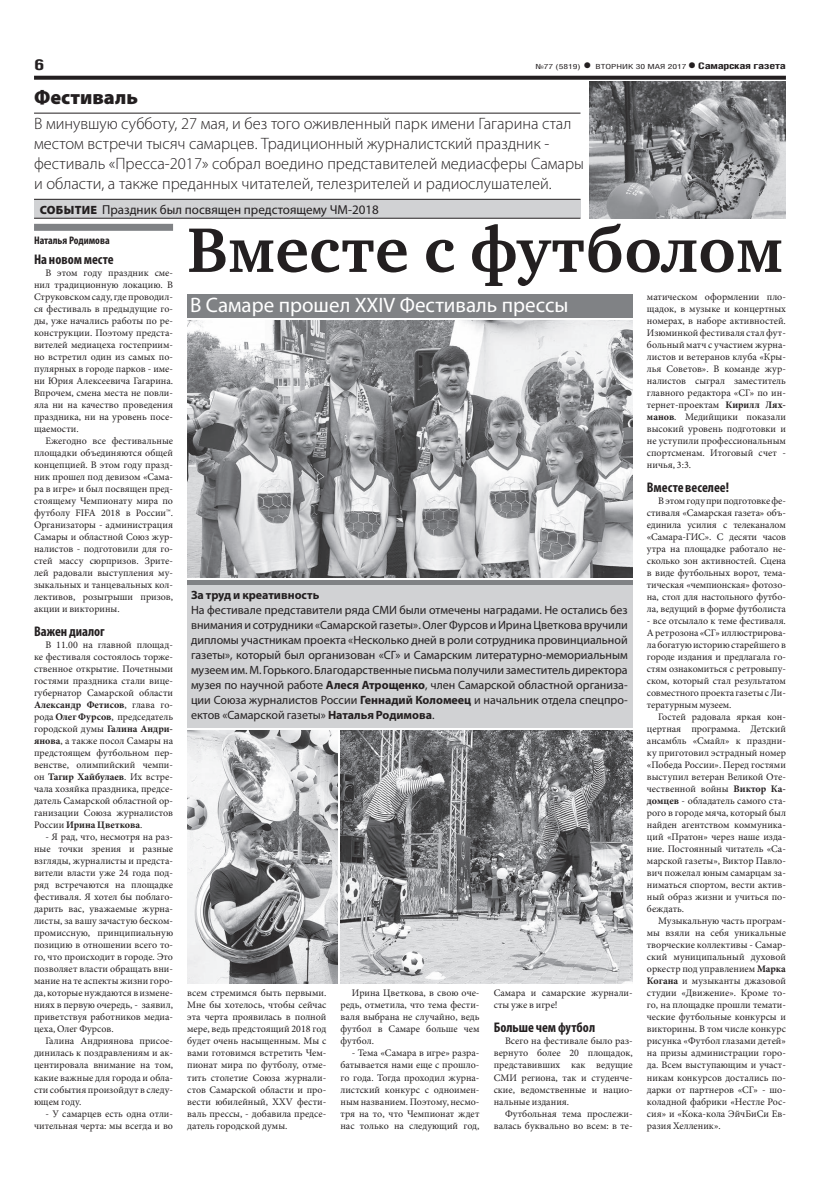
<style>
.page{position:relative;width:820px;height:1191px;background:#fff}
.page>*{position:absolute;margin:0;border:0;box-sizing:border-box;transform-origin:0 0}
.заголовок{font:700 64.5px "Charter C";color:#231f20}
.ПОДЗАГОЛОВОК{font:21px "Myriad Pro";color:#fff}
.рубрика{font:900 20px "Myriad Pro";color:#231f20}
.круглый_стол_тема{font:300 16.5px/20px "Myriad Pro";color:#231f20}
.t1{font:700 15px "Helios Cond";color:#231f20;scale:1.4 1}
.ЗАГ_в_ТЕКСТЕ{font:700 condensed 14px "Myriad Pro";color:#231f20}
.РУБРИКА{font:13px "Myriad Pro";color:#231f20}
.ОСНОВНОЙ{font:12px/15px "Myriad Pro";color:#231f20;text-align:justify}
.ОСНОВНОЙ-2{font:700 12px "Myriad Pro";color:#231f20}
.АВТОР_чб{font:700 condensed 11px "Myriad Pro";color:#231f20}
.ОСНОВНОЙ-3{font:10px/12px "Minion Pro";color:#231f20;text-align:justify}
.t2{font:700 9px "Helios Cond";letter-spacing:-.02em;color:#231f20;scale:1.4 1}
.t3{font:7px "Helios Cond";color:#231f20;scale:1.4 1}
.s1{font-weight:700;font-size:16px}
.s2{font-size:16px}
.s3{font-weight:900;font-size:12px}
.s4{font-weight:700}
</style>
<div class="page">
<svg style="left:34px;top:76px;width:751px;height:4px;background:#322f2f"></svg>
<hr style="left:34px;top:113px;width:546px;height:1px;background:#231f20">
<div style="left:34px;top:224px;width:139px;height:7px;background:#808285"></div>
<div style="left:34px;top:199px;width:546px;height:19px;background:#d1d2d4"></div>
<hr style="left:34px;top:199px;width:546px;height:1px;background:#231f20">
<hr style="left:34px;top:218px;width:546px;height:1px;background:#231f20">
<div style="left:187px;top:294px;width:445px;height:23px;background:#808285"></div>
<div style="left:187px;top:585px;width:445px;height:142px;background:#d1d2d4"></div>
<div style="left:187px;top:580px;width:445px;height:5px;background:#808285"></div>
<img style="left:589px;top:81px;width:196px;height:137px">
<img style="left:187px;top:320px;width:445px;height:257px">
<img style="left:340px;top:730px;width:292px;height:254px">
<img style="left:187px;top:730px;width:150px;height:254px">
<p class="t1" style="left:34px;top:55px;width:9px">6</p>
<p class="t3" style="left:535px;top:63px;width:109px">№77 (5819) <span class="s1">•</span> ВТОРНИК 30 МАЯ 2017</p>
<p class="t2" style="left:687px;top:61px;width:72px"><span class="s2">•</span> Самарская газета</p>
<p class="рубрика" style="left:34px;top:86px;width:105px">Фестиваль</p>
<p class="круглый_стол_тема" style="left:34px;top:114px;width:551px">В минувшую субботу, 27 мая, и без того оживленный парк имени Гагарина стал местом встречи тысяч самарцев. Традиционный журналистский праздник - фестиваль «Пресса-2017» собрал воедино представителей медиасферы Самары и области, а также преданных читателей, телезрителей и радиослушателей.</p>
<p class="РУБРИКА" style="left:40px;top:201px;width:340px"><span class="s3">СОБЫТИЕ</span> Праздник был посвящен предстоящему ЧМ-2018</p>
<p class="АВТОР_чб" style="left:34px;top:234px;width:77px">Наталья Родимова</p>
<p class="ЗАГ_в_ТЕКСТЕ" style="left:34px;top:251px;width:81px">На новом месте</p>
<p class="ОСНОВНОЙ-3" style="left:34px;top:267px;width:140px;text-indent:11px">В этом году праздник сме&shy;нил традиционную локацию. В Струковском саду, где проводил&shy;ся фестиваль в предыдущие го&shy;ды, уже начались работы по ре&shy;конструкции. Поэтому предста&shy;вителей медиацеха гостеприим&shy;но встретил один из самых по&shy;пулярных в городе парков - име&shy;ни Юрия Алексеевича Гагарина.<br>Впрочем, смена места не повли&shy;яла ни на качество проведения праздника, ни на уровень посе&shy;щаемости.</p>
<p class="ОСНОВНОЙ-3" style="left:34px;top:435px;width:140px;text-indent:11px">Ежегодно все фестивальные площадки объединяются общей концепцией. В этом году празд&shy;ник прошел под девизом «Сама&shy;ра в игре» и был посвящен пред&shy;стоящему Чемпионату мира по футболу FIFA 2018 в России™.<br>Организаторы - администрация Самары и областной Союз жур&shy;налистов - подготовили для го&shy;стей массу сюрпризов. Зрите&shy;лей радовали выступления му&shy;зыкальных и танцевальных кол&shy;лективов, розыгрыши призов, акции и викторины.</p>
<p class="ЗАГ_в_ТЕКСТЕ" style="left:34px;top:623px;width:72px">Важен диалог</p>
<p class="ОСНОВНОЙ-3" style="left:34px;top:639px;width:140px;text-indent:11px">В 11.00 на главной площад&shy;ке фестиваля состоялось торже&shy;ственное открытие. Почетными гостями праздника стали вице&shy;губернатор Самарской области <span class="s4">Александр Фетисов</span>, глава го&shy;рода <span class="s4">Олег Фурсов</span>, председатель городской думы <span class="s4">Галина Андри&shy;янова</span>, а также посол Самары на предстоящем футбольном пер&shy;венстве, олимпийский чемпи&shy;он <span class="s4">Тагир Хайбулаев</span>. Их встре&shy;чала хозяйка праздника, предсе&shy;датель Самарской областной ор&shy;ганизации Союза журналистов России <span class="s4">Ирина Цветкова</span>.</p>
<p class="ОСНОВНОЙ-3" style="left:34px;top:831px;width:140px;text-indent:11px">- Я рад, что, несмотря на раз&shy;ные точки зрения и разные взгляды, журналисты и предста&shy;вители власти уже 24 года под&shy;ряд встречаются на площадке фестиваля. Я хотел бы поблаго&shy;дарить вас, уважаемые журна&shy;листы, за вашу зачастую беском&shy;промиссную, принципиальную позицию в отношении всего то&shy;го, что происходит в городе. Это позволяет власти обращать вни&shy;мание на те аспекты жизни горо&shy;да, которые нуждаются в измене&shy;ниях в первую очередь, - заявил, приветствуя работников медиа&shy;цеха, Олег Фурсов.</p>
<p class="ОСНОВНОЙ-3" style="left:34px;top:1035px;width:140px;text-indent:11px">Галина Андриянова присое&shy;динилась к поздравлениям и ак&shy;центировала внимание на том, какие важные для города и обла&shy;сти события произойдут в следу&shy;ющем году.</p>
<p class="ОСНОВНОЙ-3" style="left:34px;top:1107px;width:140px;text-align:right">- У самарцев есть одна отли&shy;чительная черта: мы всегда и во</p>
<p class="заголовок" style="left:187px;top:215px;width:597px">Вместе с футболом</p>
<p class="ПОДЗАГОЛОВОК" style="left:190px;top:292px;width:379px">В Самаре прошел XXIV Фестиваль прессы</p>
<p class="ОСНОВНОЙ-3" style="left:646px;top:291px;width:140px">матическом оформлении пло&shy;щадок, в музыке и концертных номерах, в наборе активностей.<br>Изюминкой фестиваля стал фут&shy;больный матч с участием журна&shy;листов и ветеранов клуба «Кры&shy;лья Советов». В команде жур&shy;налистов сыграл заместитель главного редактора «СГ» по ин&shy;тернет-проектам <span class="s4">Кирилл Лях&shy;манов</span>. Медийщики показали высокий уровень подготовки и не уступили профессиональным спортсменам. Итоговый счет - ничья, 3:3.</p>
<p class="ЗАГ_в_ТЕКСТЕ" style="left:646px;top:479px;width:84px">Вместе веселее!</p>
<p class="ОСНОВНОЙ-3" style="left:646px;top:495px;width:140px;text-indent:11px">В этом году при подготовке фе&shy;стиваля «Самарская газета» объ&shy;единила усилия с телеканалом «Самара-ГИС». С десяти часов утра на площадке работало не&shy;сколько зон активностей. Сцена в виде футбольных ворот, тема&shy;тическая «чемпионская» фотозо&shy;на, стол для настольного футбо&shy;ла, ведущий в форме футболиста</p>
<p class="ОСНОВНОЙ-3" style="left:646px;top:615px;width:140px">- все отсылало к теме фестиваля.<br>А ретрозона «СГ» иллюстрирова&shy;ла богатую историю старейшего в городе издания и предлагала го&shy;стям ознакомиться с ретровыпу&shy;ском, который стал результатом совместного проекта газеты с Ли&shy;тературным музеем.</p>
<p class="ОСНОВНОЙ-3" style="left:646px;top:711px;width:140px;text-indent:11px">Гостей радовала яркая кон&shy;цертная программа. Детский ансамбль «Смайл» к праздни&shy;ку приготовил эстрадный номер «Победа России». Перед гостями выступил ветеран Великой Оте&shy;чественной войны <span class="s4">Виктор Ка&shy;домцев</span> - обладатель самого ста&shy;рого в городе мяча, который был найден агентством коммуника&shy;ций «Пратон» через наше изда&shy;ние. Постоянный читатель «Са&shy;марской газеты», Виктор Павло&shy;вич пожелал юным самарцам за&shy;ниматься спортом, вести актив&shy;ный образ жизни и учиться по&shy;беждать.</p>
<p class="ОСНОВНОЙ-3" style="left:646px;top:915px;width:140px;text-indent:11px">Музыкальную часть програм&shy;мы взяли на себя уникальные творческие коллективы - Самар&shy;ский муниципальный духовой оркестр под управлением <span class="s4">Марка Когана</span> и музыканты джазовой студии «Движение». Кроме то&shy;го, на площадке прошли темати&shy;ческие футбольные конкурсы и викторины. В том числе конкурс рисунка «Футбол глазами детей» на призы администрации горо&shy;да. Всем выступающим и участ&shy;никам конкурсов достались по&shy;дарки от партнеров «СГ» - шо&shy;коладной фабрики «Нестле Рос&shy;сия» и «Кока-кола ЭйчБиСи Ев&shy;разия Хелленик».</p>
<p class="ОСНОВНОЙ-2" style="left:191px;top:587px;width:130px">За труд и креативность</p>
<p class="ОСНОВНОЙ" style="left:191px;top:602px;width:438px">На фестивале представители ряда СМИ были отмечены наградами. Не остались без внимания и сотрудники «Самарской газеты». Олег Фурсов и Ирина Цветкова вручили дипломы участникам проекта «Несколько дней в роли сотрудника провинциальной газеты», который был организован «СГ» и Самарским литературно-мемориальным музеем им. М. Горького. Благодарственные письма получили заместитель директора музея по научной работе <span class="s4">Алеся Атрощенко</span>, член Самарской областной организа&shy;ции Союза журналистов России <span class="s4">Геннадий Коломеец</span> и начальник отдела спецпро&shy;ектов «Самарской газеты» <span class="s4">Наталья Родимова</span>.</p>
<p class="ОСНОВНОЙ-3" style="left:187px;top:987px;width:140px">всем стремимся быть первыми.<br>Мне бы хотелось, чтобы сейчас эта черта проявилась в полной мере, ведь предстоящий 2018 год будет очень насыщенным. Мы с вами готовимся встретить Чем&shy;пионат мира по футболу, отме&shy;тить столетие Союза журнали&shy;стов Самарской области и про&shy;вести юбилейный, XXV фести&shy;валь прессы, - добавила предсе&shy;датель городской думы.</p>
<p class="ОСНОВНОЙ-3" style="left:340px;top:987px;width:140px;text-indent:11px">Ирина Цветкова, в свою оче&shy;редь, отметила, что тема фести&shy;валя выбрана не случайно, ведь футбол в Самаре больше чем футбол.</p>
<p class="ОСНОВНОЙ-3" style="left:493px;top:987px;width:140px">Самара и самарские журнали&shy;сты уже в игре!</p>
<p class="ЗАГ_в_ТЕКСТЕ" style="left:493px;top:1019px;width:103px">Больше чем футбол</p>
<p class="ОСНОВНОЙ-3" style="left:493px;top:1035px;width:140px;text-indent:11px">Всего на фестивале было раз&shy;вернуто более 20 площадок, представивших как ведущие СМИ региона, так и студенче&shy;ские, ведомственные и нацио&shy;нальные издания.</p>
<p class="ОСНОВНОЙ-3" style="left:493px;top:1107px;width:140px;text-align:right">Футбольная тема прослежи&shy;валась буквально во всем: в те-</p>
<p class="ОСНОВНОЙ-3" style="left:340px;top:1047px;width:140px;text-indent:11px">- Тема «Самара в игре» разра&shy;батывается нами еще с прошло&shy;го года. Тогда проходил журна&shy;листский конкурс с одноимен&shy;ным названием. Поэтому, несмо&shy;тря на то, что Чемпионат ждет нас только на следующий год,</p>
</div>
